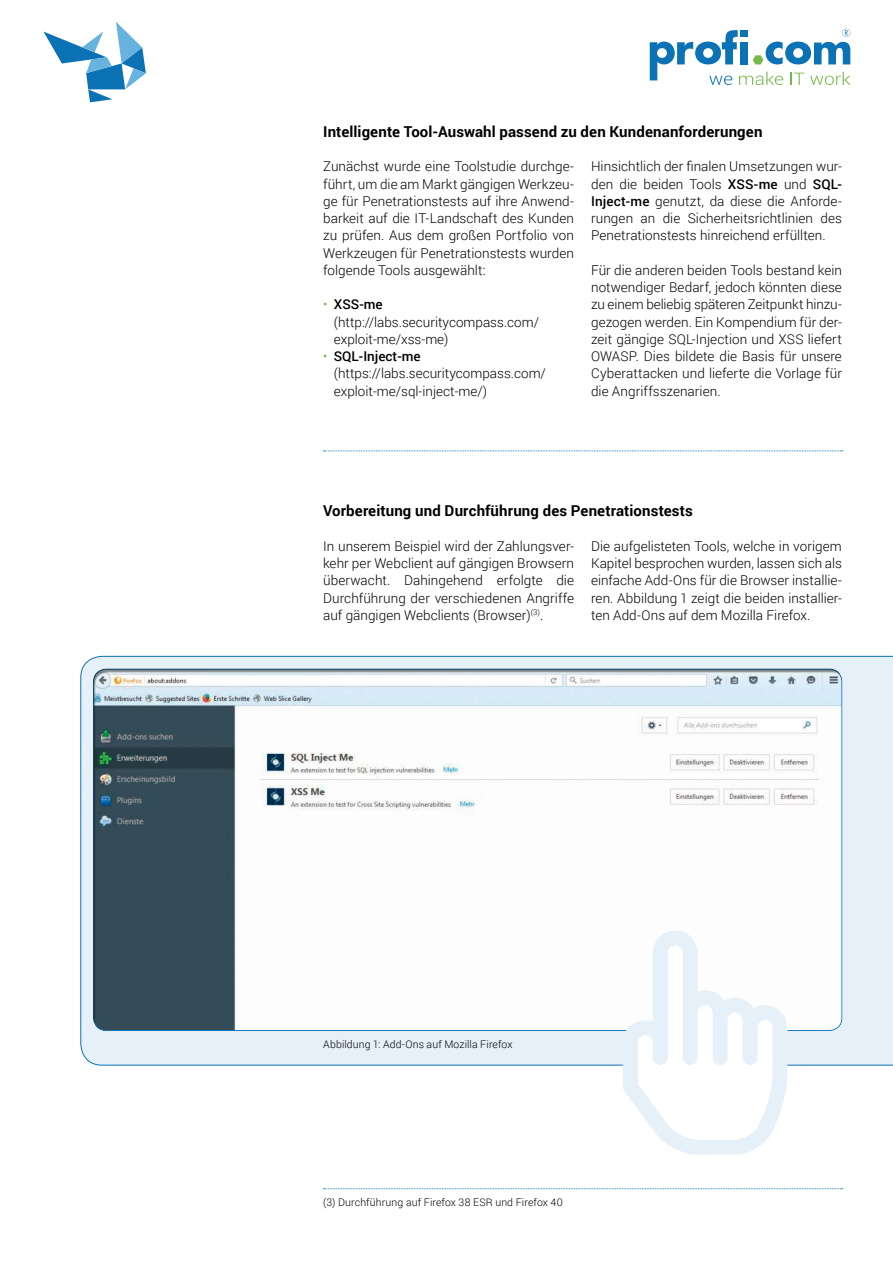
<style>
.page{position:relative;width:893px;height:1263px;background:#fff}
.page>*{position:absolute;margin:0;border:0;box-sizing:border-box;transform-origin:0 0}
.t1{font:700 15px "Roboto";letter-spacing:.01em;color:#000}
.t2{font:300 13.5px/17.2px "Roboto";color:#000;text-align:justify}
.t3{font:300 10.5px "Roboto";letter-spacing:.01em;color:#000}
.s1{font-weight:500}
.s2{color:#78b74a}
</style>
<div class="page">
<svg style="left:324px;top:450px;width:519px;height:1px"></svg>
<svg style="left:324px;top:1188px;width:519px;height:1px"></svg>
<svg style="left:650px;top:29px;width:200px;height:56px"></svg>
<svg style="left:43px;top:22px;width:103px;height:80px"></svg>
<div style="left:80px;top:656px;width:813px;height:409px;background:#e6f0f9"></div>
<div style="left:93px;top:668px;width:750px;height:363px;background:#000;opacity:.45"></div>
<svg style="left:623px;top:930px;width:164px;height:225px"></svg>
<p class="t1" style="left:323px;top:121px;width:441px">Intelligente Tool-Auswahl passend zu den Kundenanforderungen</p>
<p class="t2" style="left:591px;top:157px;width:252px">Hinsichtlich der finalen Umsetzungen wur&shy;den die beiden Tools <span class="s1">XSS-me</span> und <span class="s1">SQL-Inject-me</span> genutzt, da diese die Anforde&shy;rungen an die Sicherheitsrichtlinien des Penetrationstests hinreichend erfüllten.</p>
<p class="t2" style="left:591px;top:261px;width:252px">Für die anderen beiden Tools bestand kein notwendiger Bedarf, jedoch könnten diese zu einem beliebig späteren Zeitpunkt hinzu&shy;gezogen werden. Ein Kompendium für der&shy;zeit gängige SQL-Injection und XSS liefert OWASP. Dies bildete die Basis für unsere Cyberattacken und lieferte die Vorlage für die Angriffsszenarien.</p>
<p class="t2" style="left:323px;top:157px;width:252px">Zunächst wurde eine Toolstudie durchge&shy;führt, um die am Markt gängigen Werkzeu&shy;ge für Penetrationstests auf ihre Anwend&shy;barkeit auf die IT-Landschaft des Kunden zu prüfen. Aus dem großen Portfolio von Werkzeugen für Penetrationstests wurden folgende Tools ausgewählt:</p>
<p class="t2" style="left:334px;top:295px;width:207px;text-align:left;text-indent:-11px"><span class="s2">•</span> <span class="s1">XSS-me </span>(http://labs.securitycompass.com/ exploit-me/xss-me)</p>
<p class="t2" style="left:334px;top:347px;width:214px;text-align:left;text-indent:-11px"><span class="s2">•</span> <span class="s1">SQL-Inject-me </span>(https://labs.securitycompass.com/ exploit-me/sql-inject-me/)</p>
<p class="t1" style="left:323px;top:500px;width:371px">Vorbereitung und Durchführung des Penetrationstests</p>
<p class="t2" style="left:591px;top:537px;width:252px">Die aufgelisteten Tools, welche in vorigem Kapitel besprochen wurden, lassen sich als einfache Add-Ons für die Browser installie&shy;ren. Abbildung 1 zeigt die beiden installier&shy;ten Add-Ons auf dem Mozilla Firefox.</p>
<p class="t2" style="left:323px;top:537px;width:252px">In unserem Beispiel wird der Zahlungsver&shy;kehr per Webclient auf gängigen Browsern überwacht. Dahingehend erfolgte die Durchführung der verschiedenen Angriffe auf gängigen Webclients (Browser)<sup>(3)</sup>.</p>
<p class="t3" style="left:323px;top:1037px;width:191px">Abbildung 1: Add-Ons auf Mozilla Firefox</p>
<p class="t3" style="left:323px;top:1195px;width:241px">(3) Durchführung auf Firefox 38 ESR und Firefox 40</p>
</div>
